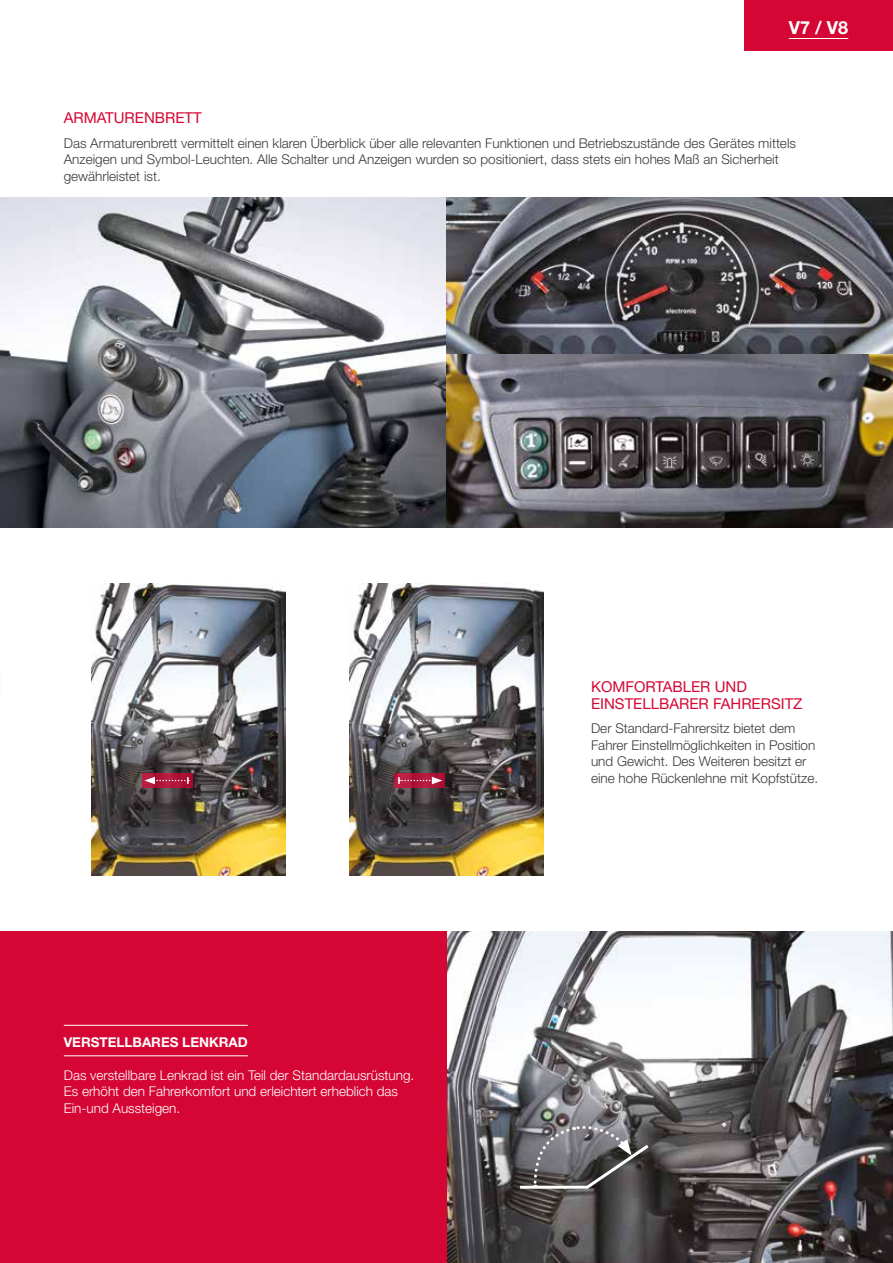
<style>
.page{position:relative;width:893px;height:1263px;background:#fff}
.page>*{position:absolute;margin:0;border:0;box-sizing:border-box;transform-origin:0 0}
.t1{font:700 18px "Helvetica Neue LT Std";color:#fff}
.t2{font:15px/16.5px "Helvetica Neue LT Std";color:#d50634}
.t3{font:300 13.5px/16.5px "Helvetica Neue LT Std";color:#3a3a39}
.t4{font:300 13.5px/16.5px "Helvetica Neue LT Std";color:#fff}
.t5{font:700 13.5px "Helvetica Neue LT Std";color:#fff}
</style>
<div class="page">
<img style="left:0;top:197px;width:893px;height:330px">
<img style="left:91px;top:583px;width:195px;height:292px">
<img style="left:349px;top:583px;width:195px;height:292px">
<img style="left:446px;top:931px;width:447px;height:332px">
<svg style="left:517px;top:1125px;width:135px;height:65px;background:#6b696b"></svg>
<div style="left:0;top:931px;width:446px;height:332px;background:#d50634"></div>
<hr style="left:64px;top:1025px;width:184px;height:1px;background:#fff">
<hr style="left:64px;top:1055px;width:184px;height:1px;background:#fff">
<div style="left:142px;top:773px;width:51px;height:15px;background:#b01538"></div>
<svg style="left:144px;top:777px;width:45px;height:7px"></svg>
<div style="left:394px;top:773px;width:51px;height:15px;background:#b3183b"></div>
<svg style="left:398px;top:777px;width:44px;height:7px"></svg>
<div style="left:744px;top:0;width:149px;height:51px;background:#d50634"></div>
<hr style="left:789px;top:38px;width:59px;height:1px;background:#fff">
<h1 class="t1" style="left:789px;top:16px;width:61px">V7 / V8</h1>
<p class="t2" style="left:64px;top:109px;width:140px">ARMATURENBRETT</p>
<p class="t3" style="left:64px;top:134px;width:734px">Das Armaturenbrett vermittelt einen klaren Überblick über alle relevanten Funktionen und Betriebszustände des Gerätes mittels<br>Anzeigen und Symbol-Leuchten. Alle Schalter und Anzeigen wurden so positioniert, dass stets ein hohes Maß an Sicherheit gewährleistet ist.</p>
<p class="t5" style="left:64px;top:1034px;width:186px">VERSTELLBARES LENKRAD</p>
<p class="t4" style="left:64px;top:1066px;width:352px">Das verstellbare Lenkrad ist ein Teil der Standardausrüstung.<br>Es erhöht den Fahrerkomfort und erleichtert erheblich das<br>Ein-und Aussteigen.</p>
<p class="t2" style="left:591px;top:678px;width:213px">KOMFORTABLER UND<br>EINSTELLBARER FAHRERSITZ</p>
<p class="t3" style="left:591px;top:720px;width:229px">Der Standard-Fahrersitz bietet dem Fahrer Einstellmöglichkeiten in Position und Gewicht. Des Weiteren besitzt er eine hohe Rückenlehne mit Kopfstütze.</p>
</div>
